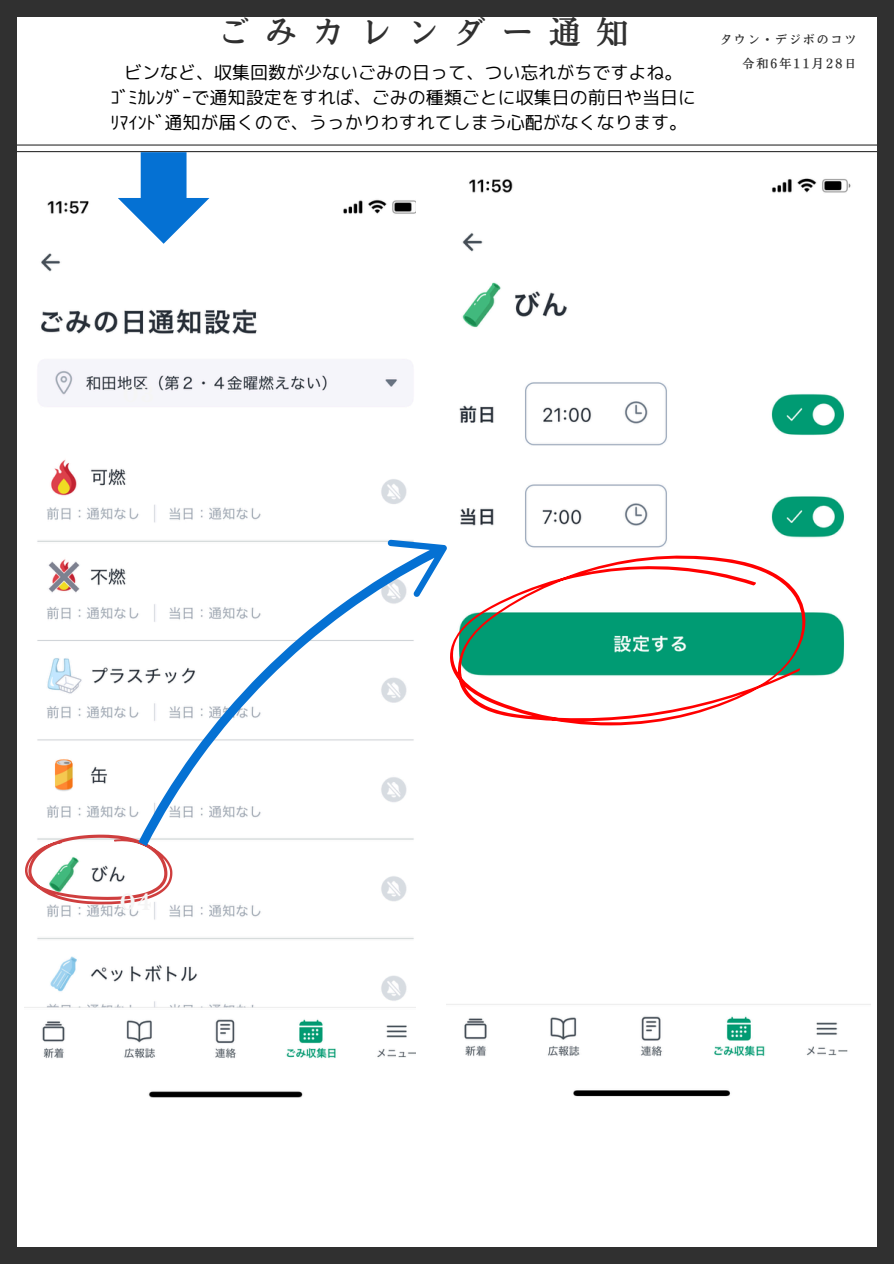
<style>
.page{position:relative;width:894px;height:1264px;background:#fff}
.page>*{position:absolute;margin:0;border:0;box-sizing:border-box;transform-origin:0 0}
.t1{font:31.5px "Nud Motoya Mincho Std W5";letter-spacing:.5em;color:#303030}
.t2{font:700 21px "Libre Baskerville";color:#f5f5f5}
.t3{font:18px/24.8px "rounded mplus 1 p regular";color:#000;text-align:center}
.t4{font:12px "Nud Motoya Mincho Std W5";letter-spacing:.15em;color:#303030}
</style>
<div class="page">
<div style="left:0;top:0;width:893px;height:17px;background:#303030"></div>
<div style="left:0;top:1246px;width:893px;height:17px;background:#303030"></div>
<div style="left:0;top:0;width:17px;height:1263px;background:#303030"></div>
<div style="left:876px;top:0;width:17px;height:1263px;background:#303030"></div>
<hr style="left:1px;top:151px;width:892px;height:1px;background:#303030">
<hr style="left:1px;top:144px;width:892px;height:2px;background:#303030">
<img style="left:25px;top:198px;width:390px;height:900px">
<svg style="left:118px;top:152px;width:91px;height:92px"></svg>
<img style="left:446px;top:178px;width:423px;height:919px">
<svg style="left:25px;top:834px;width:147px;height:70px"></svg>
<svg style="left:138px;top:540px;width:308px;height:306px"></svg>
<svg style="left:449px;top:554px;width:356px;height:171px"></svg>
<p class="t1" style="left:218px;top:17px;width:411px">ごみカレンダー通知</p>
<p class="t3" style="left:110px;top:60px;width:587px">ビンなど、収集回数が少ないごみの日って、つい忘れがちですよね。<br>ｺﾞ ﾐｶﾚﾝﾀﾞ ｰで通知設定をすれば、ごみの種類ごとに収集日の前日や当日にﾘﾏｲﾝﾄﾞ 通知が届くので、うっかりわすれてしまう心配がなくなります。</p>
<h2 class="t4" style="left:719px;top:34px;width:138px">タウン・デジボのコツ</h2>
<p class="t4" style="left:742px;top:58px;width:110px">令和6年11月 28日</p>
<h1 class="t2" style="left:123px;top:381px;width:33px">03</h1>
<p class="t2" style="left:120px;top:889px;width:33px">04</p>
</div>
